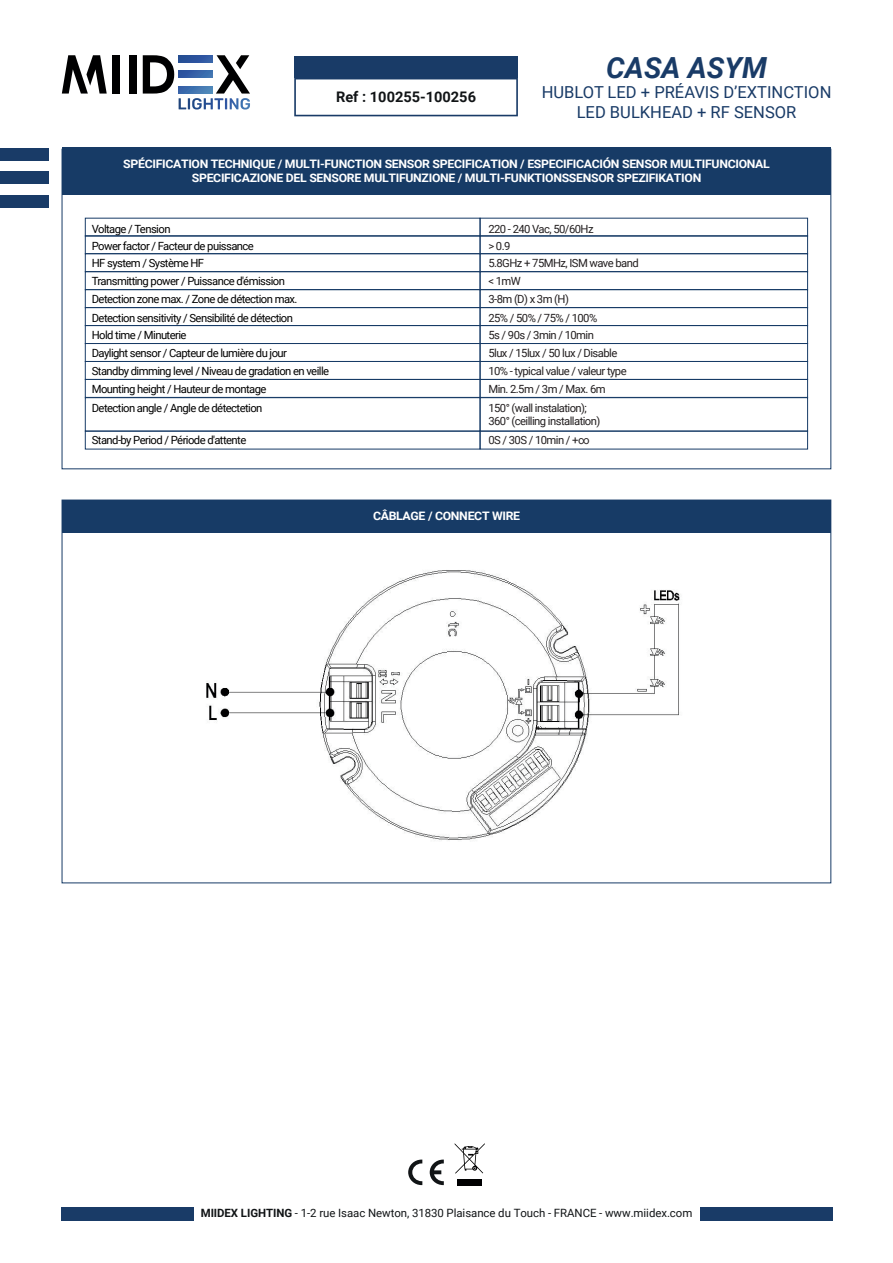
<style>
.page{position:relative;width:893px;height:1263px;background:#fff}
.page>*{position:absolute;margin:0;border:0;box-sizing:border-box;transform-origin:0 0}
.t1{font:italic 700 29.1px "Roboto";color:#193b67}
.t2{font:16.5px/19.8px "Roboto";color:#193b67;text-align:center}
.t3{font:700 14.55px "Roboto";color:#111416}
.t4{font:700 11.7px/14.1px "Roboto";letter-spacing:-.025em;color:#fff;text-align:center;scale:1.05 1}
.t5{font:11.4px "Roboto";letter-spacing:-.005em;color:#111416}
.t6{font:11.25px "Roboto";letter-spacing:-.05em;color:#000001}
.t7{font:11.25px/13.5px "Roboto";letter-spacing:-.05em;color:#231f20}
.s1{font-weight:700}
</style>
<div class="page">
<div style="left:129px;top:55px;width:7px;height:39px;background:#000001"></div>
<div style="left:112px;top:55px;width:7px;height:39px;background:#000001"></div>
<svg style="left:143px;top:55px;width:107px;height:55px"></svg>
<svg style="left:62px;top:55px;width:45px;height:39px"></svg>
<svg style="left:179px;top:55px;width:33px;height:7px"></svg>
<svg style="left:179px;top:71px;width:33px;height:7px"></svg>
<svg style="left:179px;top:87px;width:33px;height:7px"></svg>
<div style="left:0;top:148px;width:49px;height:12px;background:#193b67"></div>
<div style="left:0;top:172px;width:49px;height:12px;background:#193b67"></div>
<div style="left:0;top:195px;width:49px;height:13px;background:#193b67"></div>
<div style="left:700px;top:1207px;width:133px;height:14px;background:#193b67"></div>
<div style="left:62px;top:1207px;width:132px;height:14px;background:#193b67"></div>
<svg style="left:430px;top:1159px;width:14px;height:26px"></svg>
<svg style="left:408px;top:1159px;width:14px;height:26px"></svg>
<svg style="left:455px;top:1143px;width:30px;height:30px"></svg>
<div style="left:457px;top:1179px;width:25px;height:7px;background:#000001"></div>
<div style="left:85px;top:431px;width:395px;height:18px;border:1px solid #173b66"></div>
<div style="left:480px;top:431px;width:328px;height:18px;border:1px solid #173b66"></div>
<div style="left:85px;top:379px;width:395px;height:19px;border:1px solid #173b66"></div>
<div style="left:480px;top:379px;width:328px;height:19px;border:1px solid #173b66"></div>
<div style="left:85px;top:361px;width:395px;height:19px;border:1px solid #173b66"></div>
<div style="left:480px;top:361px;width:328px;height:19px;border:1px solid #173b66"></div>
<div style="left:85px;top:343px;width:395px;height:19px;border:1px solid #173b66"></div>
<div style="left:480px;top:343px;width:328px;height:19px;border:1px solid #173b66"></div>
<div style="left:85px;top:325px;width:395px;height:19px;border:1px solid #173b66"></div>
<div style="left:480px;top:325px;width:328px;height:19px;border:1px solid #173b66"></div>
<div style="left:85px;top:307px;width:395px;height:19px;border:1px solid #173b66"></div>
<div style="left:480px;top:307px;width:328px;height:19px;border:1px solid #173b66"></div>
<div style="left:85px;top:289px;width:395px;height:19px;border:1px solid #173b66"></div>
<div style="left:480px;top:289px;width:328px;height:19px;border:1px solid #173b66"></div>
<div style="left:85px;top:271px;width:395px;height:19px;border:1px solid #173b66"></div>
<div style="left:480px;top:271px;width:328px;height:19px;border:1px solid #173b66"></div>
<div style="left:85px;top:253px;width:395px;height:19px;border:1px solid #173b66"></div>
<div style="left:480px;top:253px;width:328px;height:19px;border:1px solid #173b66"></div>
<div style="left:85px;top:235px;width:395px;height:19px;border:1px solid #173b66"></div>
<div style="left:480px;top:235px;width:328px;height:19px;border:1px solid #173b66"></div>
<div style="left:85px;top:218px;width:395px;height:19px;border:1px solid #173b66"></div>
<div style="left:480px;top:218px;width:328px;height:19px;border:1px solid #173b66"></div>
<div style="left:62px;top:148px;width:769px;height:47px;background:#173b66"></div>
<div style="left:62px;top:500px;width:769px;height:32px;background:#173b66"></div>
<img style="left:206px;top:570px;width:474px;height:271px">
<div style="left:294px;top:56px;width:224px;height:22px;background:#193b67"></div>
<svg style="left:294px;top:78px;width:224px;height:38px"></svg>
<p class="t3" style="left:336px;top:87px;width:141px">Ref : 100255-100256</p>
<h1 class="t1" style="left:606px;top:47px;width:162px">CASA ASYM</h1>
<h2 class="t2" style="left:542px;top:81px;width:291px">HUBLOT LED + PRÉAVIS D’EXTINCTION<br>LED BULKHEAD + RF SENSOR</h2>
<p class="t4" style="left:123px;top:156px;width:617px">SPÉCIFICATION TECHNIQUE / MULTI-FUNCTION SENSOR SPECIFICATION / ESPECIFICACIÓN SENSOR MULTIFUNCIONAL<br>SPECIFICAZIONE DEL SENSORE MULTIFUNZIONE / MULTI-FUNKTIONSSENSOR SPEZIFIKATION</p>
<p class="t6" style="left:92px;top:221px;width:80px">Voltage / Tension</p>
<p class="t7" style="left:488px;top:221px;width:107px">220 - 240 Vac, 50/60Hz</p>
<p class="t6" style="left:92px;top:238px;width:164px">Power factor / Facteur de puissance</p>
<p class="t7" style="left:488px;top:239px;width:24px">&gt; 0.9</p>
<p class="t6" style="left:92px;top:255px;width:114px">HF system / Système HF</p>
<p class="t7" style="left:488px;top:256px;width:152px">5.8GHz + 75MHz, ISM wave band</p>
<p class="t6" style="left:92px;top:273px;width:195px">Transmitting power / Puissance d'émission</p>
<p class="t7" style="left:488px;top:273px;width:34px">&lt; 1mW</p>
<p class="t6" style="left:92px;top:291px;width:207px">Detection zone max. / Zone de détection max.</p>
<p class="t7" style="left:488px;top:291px;width:82px">3-8m (D) x 3m (H)</p>
<p class="t6" style="left:92px;top:310px;width:203px">Detection sensitivity / Sensibilité de détection</p>
<p class="t7" style="left:488px;top:310px;width:110px">25% / 50% / 75% / 100%</p>
<p class="t6" style="left:92px;top:327px;width:96px">Hold time / Minuterie</p>
<p class="t7" style="left:488px;top:328px;width:107px">5s / 90s / 3min / 10min</p>
<p class="t6" style="left:92px;top:346px;width:197px">Daylight sensor / Capteur de lumière du jour</p>
<p class="t7" style="left:488px;top:346px;width:130px">5lux / 15lux / 50 lux / Disable</p>
<p class="t6" style="left:92px;top:363px;width:239px">Standby dimming level / Niveau de gradation en veille</p>
<p class="t7" style="left:488px;top:364px;width:140px">10% - typical value / valeur type</p>
<p class="t6" style="left:92px;top:381px;width:176px">Mounting height / Hauteur de montage</p>
<p class="t7" style="left:488px;top:382px;width:119px">Min. 2.5m / 3m / Max. 6m</p>
<p class="t6" style="left:92px;top:432px;width:156px">Stand-by Period / Période d'attente</p>
<p class="t7" style="left:488px;top:433px;width:103px">0S / 30S / 10min / +∞</p>
<p class="t6" style="left:92px;top:400px;width:172px">Detection angle / Angle de détectetion</p>
<p class="t7" style="left:488px;top:400px;width:114px">150° (wall instalation);<br>360° (ceilling installation)</p>
<p class="t4" style="left:373px;top:508px;width:142px">CÂBLAGE / CONNECT WIRE</p>
<p class="t5" style="left:201px;top:1205px;width:493px"><span class="s1">MIIDEX LIGHTING</span> - 1-2 rue Isaac Newton, 31830 Plaisance du Touch - FRANCE - www.miidex.com</p>
</div>
